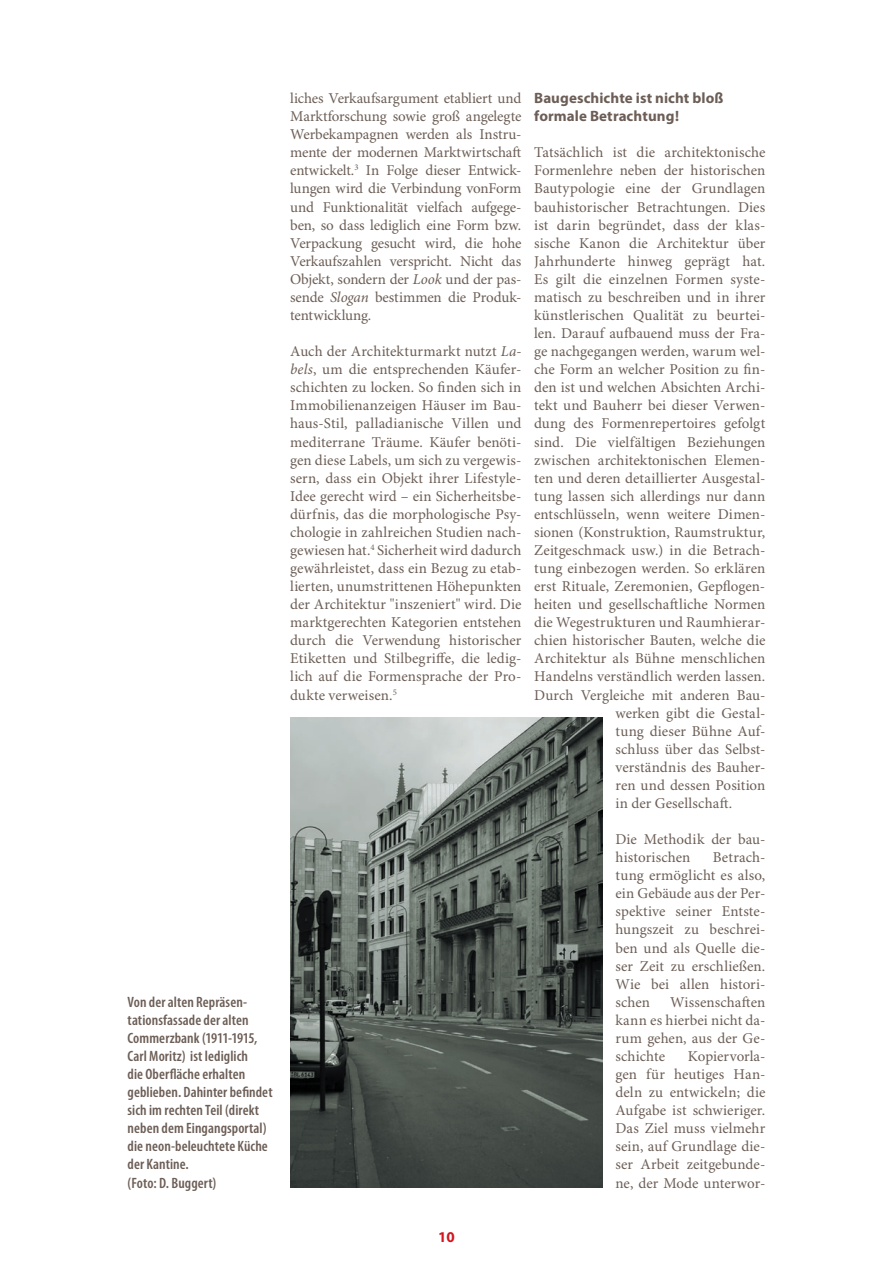
<style>
.page{position:relative;width:893px;height:1263px;background:#fff}
.page>*{position:absolute;margin:0;border:0;box-sizing:border-box;transform-origin:0 0}
.t1{font:15px/18px "Minion Pro";letter-spacing:.005em;color:#6c5e56;text-align:justify}
.t2{font:600 condensed 15px/18px "Myriad Pro";letter-spacing:.005em;color:#6c5e56}
.t3{font:700 15px/18px "Myriad Pro";letter-spacing:.005em;color:#6c5e56}
.t4{font:700 15px "Myriad Pro";color:#d1161e}
.s1{font-style:italic}
</style>
<div class="page">
<img style="left:290px;top:718px;width:313px;height:469px">
<p class="t2" style="left:128px;top:993px;width:147px">Von der alten Repräsen&shy;tationsfassade der alten<br>Commerzbank (1911-1915,<br>Carl Moritz) ist lediglich<br>die Oberfläche erhalten geblieben. Dahinter befindet sich im rechten Teil (direkt neben dem Eingangsportal) die neon-beleuchtete Küche der Kantine.<br>(Foto: D. Buggert)</p>
<p class="t1" style="left:290px;top:90px;width:233px">liches Verkaufsargument etabliert und Marktforschung sowie groß angelegte Werbekampagnen werden als Instru&shy;mente der modernen Marktwirtschaft entwickelt.<sup>3</sup> In Folge dieser Entwick&shy;lungen wird die Verbindung vonForm und Funktionalität vielfach aufgege&shy;ben, so dass lediglich eine Form bzw.<br>Verpackung gesucht wird, die hohe Verkaufszahlen verspricht. Nicht das Objekt, sondern der <span class="s1">Look</span> und der pas&shy;sende <span class="s1">Slogan</span> bestimmen die Produk&shy;tentwicklung.</p>
<p class="t1" style="left:290px;top:343px;width:233px">Auch der Architekturmarkt nutzt <span class="s1">La&shy;bels</span>, um die entsprechenden Käufer&shy;schichten zu locken. So finden sich in Immobilienanzeigen Häuser im Bau&shy;haus-Stil, palladianische Villen und mediterrane Träume. Käufer benöti&shy;gen diese Labels, um sich zu vergewis&shy;sern, dass ein Objekt ihrer Lifestyle-Idee gerecht wird – ein Sicherheitsbe&shy;dürfnis, das die morphologische Psy&shy;chologie in zahlreichen Studien nach&shy;gewiesen hat.<sup>4</sup> Sicherheit wird dadurch gewährleistet, dass ein Bezug zu etab&shy;lierten, unumstrittenen Höhepunkten der Architektur "inszeniert" wird. Die marktgerechten Kategorien entstehen durch die Verwendung historischer Etiketten und Stilbegriffe, die ledig&shy;lich auf die Formensprache der Pro&shy;dukte verweisen.<sup>5</sup></p>
<p class="t3" style="left:534px;top:89px;width:191px">Baugeschichte ist nicht bloß formale Betrachtung!</p>
<p class="t1" style="left:534px;top:144px;width:233px">Tatsächlich ist die architektonische</p>
<p class="t1" style="left:534px;top:162px;width:233px">Formenlehre neben der historischen</p>
<p class="t1" style="left:534px;top:180px;width:233px">Bautypologie eine der Grundlagen</p>
<p class="t1" style="left:534px;top:198px;width:233px">bauhistorischer Betrachtungen. Dies</p>
<p class="t1" style="left:534px;top:216px;width:233px">ist darin begründet, dass der klas-</p>
<p class="t1" style="left:534px;top:234px;width:233px">sische Kanon die Architektur über</p>
<p class="t1" style="left:534px;top:253px;width:233px">Jahrhunderte hinweg geprägt hat.</p>
<p class="t1" style="left:534px;top:271px;width:233px">Es gilt die einzelnen Formen syste-</p>
<p class="t1" style="left:534px;top:289px;width:233px">matisch zu beschreiben und in ihrer</p>
<p class="t1" style="left:534px;top:307px;width:233px">künstlerischen Qualität zu beurtei-</p>
<p class="t1" style="left:534px;top:325px;width:233px">len. Darauf aufbauend muss der Fra-</p>
<p class="t1" style="left:534px;top:343px;width:233px">ge nachgegangen werden, warum wel-</p>
<p class="t1" style="left:534px;top:361px;width:233px">che Form an welcher Position zu fin-</p>
<p class="t1" style="left:534px;top:379px;width:233px">den ist und welchen Absichten Archi-</p>
<p class="t1" style="left:534px;top:397px;width:233px">tekt und Bauherr bei dieser Verwen-</p>
<p class="t1" style="left:534px;top:415px;width:233px">dung des Formenrepertoires gefolgt</p>
<p class="t1" style="left:534px;top:433px;width:233px">sind. Die vielfältigen Beziehungen</p>
<p class="t1" style="left:534px;top:451px;width:233px">zwischen architektonischen Elemen-</p>
<p class="t1" style="left:534px;top:469px;width:233px">ten und deren detaillierter Ausgestal-</p>
<p class="t1" style="left:534px;top:487px;width:233px">tung lassen sich allerdings nur dann</p>
<p class="t1" style="left:534px;top:506px;width:233px">entschlüsseln, wenn weitere Dimen-</p>
<p class="t1" style="left:534px;top:524px;width:233px">sionen (Konstruktion, Raumstruktur,</p>
<p class="t1" style="left:534px;top:542px;width:233px">Zeitgeschmack usw.) in die Betrach-</p>
<p class="t1" style="left:534px;top:560px;width:233px">tung einbezogen werden. So erklären</p>
<p class="t1" style="left:534px;top:578px;width:233px">erst Rituale, Zeremonien, Gepflogen-</p>
<p class="t1" style="left:534px;top:596px;width:233px">heiten und gesellschaftliche Normen</p>
<p class="t1" style="left:534px;top:614px;width:233px">die Wegestrukturen und Raumhierar-</p>
<p class="t1" style="left:534px;top:632px;width:233px">chien historischer Bauten, welche die</p>
<p class="t1" style="left:534px;top:650px;width:233px">Architektur als Bühne menschlichen</p>
<p class="t1" style="left:534px;top:668px;width:233px">Handelns verständlich werden lassen.</p>
<p class="t1" style="left:534px;top:686px;width:233px">Durch Vergleiche mit anderen Bau-</p>
<p class="t1" style="left:615px;top:704px;width:151px">werken gibt die Gestal-</p>
<p class="t1" style="left:615px;top:722px;width:151px">tung dieser Bühne Auf-</p>
<p class="t1" style="left:615px;top:740px;width:151px">schluss über das Selbst-</p>
<p class="t1" style="left:615px;top:759px;width:151px">verständnis des Bauher-</p>
<p class="t1" style="left:615px;top:777px;width:151px">ren und dessen Position</p>
<p class="t1" style="left:615px;top:795px;width:118px">in der Gesellschaft.</p>
<p class="t1" style="left:615px;top:831px;width:151px">Die Methodik der bau&shy;historischen</p>
<p class="t1" style="left:615px;top:849px;width:151px;text-indent:97px">Betrach&shy;tung ermöglicht es also, ein Gebäude aus der Per&shy;spektive seiner Entste&shy;hungszeit zu beschrei&shy;ben und als Quelle die&shy;ser Zeit zu erschließen.<br>Wie bei allen histori&shy;schen</p>
<p class="t1" style="left:615px;top:993px;width:151px;text-indent:55px">Wissenschaften kann es hierbei nicht da&shy;rum gehen, aus der Ge&shy;schichte</p>
<p class="t1" style="left:615px;top:1048px;width:151px;text-indent:72px">Kopiervorla&shy;gen für heutiges Han&shy;deln zu entwickeln; die Aufgabe ist schwieriger.<br>Das Ziel muss vielmehr sein, auf Grundlage die&shy;ser Arbeit zeitgebunde&shy;ne, der Mode unterwor-</p>
<p class="t4" style="left:438px;top:1228px;width:18px">10</p>
</div>
